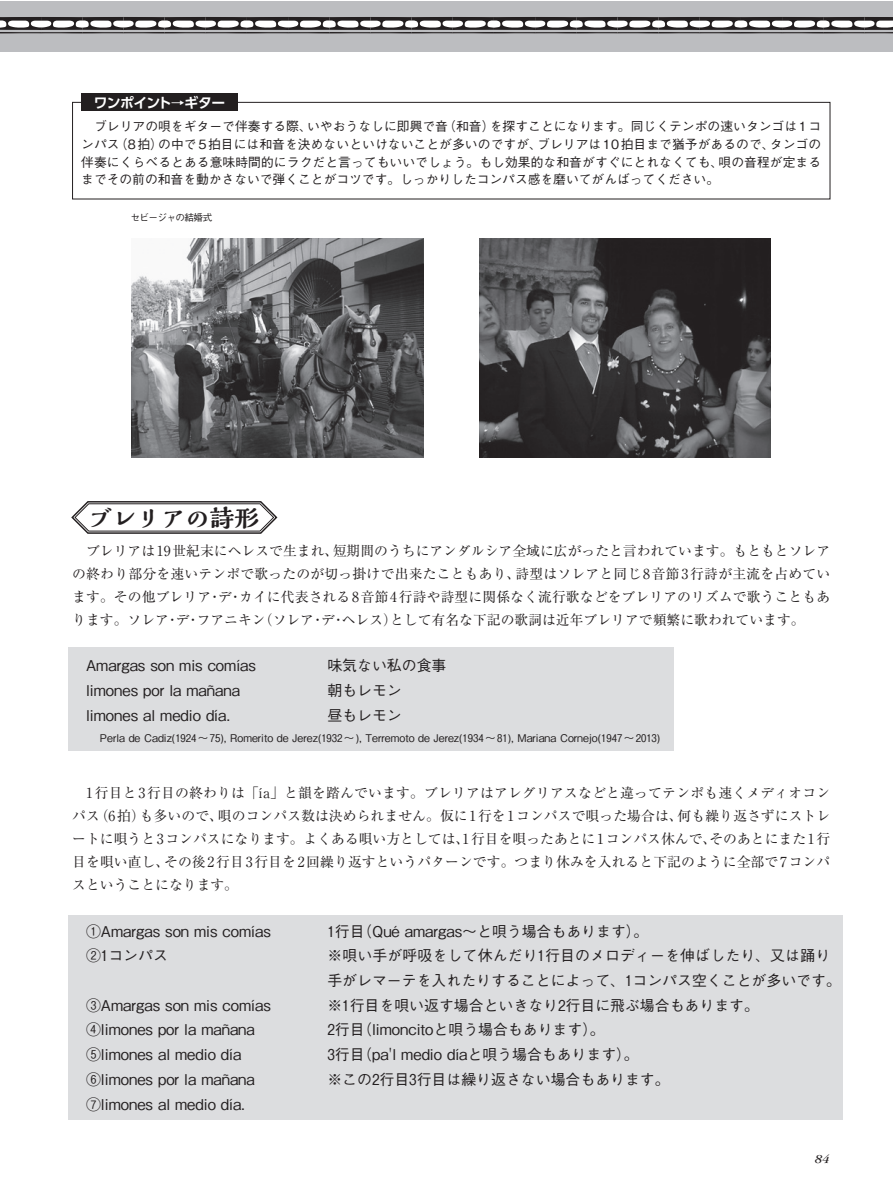
<style>
.page{position:relative;width:893px;height:1191px;background:#fff}
.page>*{position:absolute;margin:0;border:0;box-sizing:border-box;transform-origin:0 0}
.t1{font:24.45px "Kaimin So Std Heavy 90 pv RKSJ H";color:#231f20}
.t2{font:14.85px/24.8px "Gothic BBB Pr 6 Medium 90 pv RKSJ H";color:#231f20}
.t3{font:13.8px/23px "Ryumin Pr 6 Regular 90 pv RKSJ H";color:#231f20;text-align:justify}
.t4{font:13.8px "UD Shin Go Pr 6 De Bold 90 pv RKSJ H";letter-spacing:-.045em;color:#fff}
.t5{font:12.75px/17.9px "Gothic BBB Pr 6 Medium 90 pv RKSJ H";color:#231f20;text-align:justify}
.t6{font:italic 12.75px "Garamond";color:#231f20}
.t7{font:10.65px "Gothic BBB Pr 6 Medium 90 pv RKSJ H";color:#231f20}
.t8{font:9.6px "Gothic BBB Pr 6 Medium 90 pv RKSJ H";letter-spacing:-.055em;color:#231f20}
</style>
<div class="page">
<div style="left:0;top:1px;width:892px;height:50px;background:#bcbdc0"></div>
<svg style="left:0;top:17px;width:892px;height:17px;background:#858485"></svg>
<div style="left:68px;top:648px;width:606px;height:103px;background:#dcdddf"></div>
<div style="left:68px;top:915px;width:775px;height:205px;background:#dcdddf"></div>
<div style="left:72px;top:102px;width:758px;height:97px;border:1px solid #231f20"></div>
<div style="left:81px;top:94px;width:157px;height:17px;background:#231f20"></div>
<svg style="left:71px;top:501px;width:207px;height:33px"></svg>
<img style="left:132px;top:238px;width:291px;height:219px">
<img style="left:479px;top:238px;width:292px;height:219px">
<p class="t4" style="left:94px;top:91px;width:133px">ワンポイント→ギター</p>
<p class="t5" style="left:81px;top:116px;width:741px">　ブレリアの唄をギターで伴奏する際、いやおうなしに即興で音（和音）を探すことになります。同じくテンポの速いタンゴは1コンパス（8拍）の中で5拍目には和音を決めないといけないことが多いのですが、ブレリアは10拍目まで猶予があるので、タンゴの伴奏にくらべるとある意味時間的にラクだと言ってもいいでしょう。もし効果的な和音がすぐにとれなくても、唄の音程が定まるまでその前の和音を動かさないで弾くことがコツです。しっかりしたコンパス感を磨いてがんばってください。</p>
<p class="t8" style="left:130px;top:210px;width:83px">セビージャの結婚式</p>
<h1 class="t1" style="left:88px;top:501px;width:173px">ブレリアの詩形</h1>
<p class="t3" style="left:72px;top:538px;width:759px">　ブレリアは 19世紀末にヘレスで生まれ、短期間のうちにアンダルシア全域に広がったと言われています。もともとソレアの終わり部分を速いテンポで歌ったのが切っ掛けで出来たこともあり、詩型はソレアと同じ 8音節 3行詩が主流を占めています。その他ブレリア・デ・カイに代表される 8音節 4行詩や詩型に関係なく流行歌などをブレリアのリズムで歌うこともあります。ソレア・デ・フアニキン（ソレア・デ・ヘレス）として有名な下記の歌詞は近年ブレリアで頻繁に歌われています。</p>
<p class="t2" style="left:86px;top:652px;width:171px">Amargas son mis comías</p>
<p class="t2" style="left:327px;top:652px;width:121px">味気ない私の食事</p>
<p class="t2" style="left:86px;top:677px;width:155px">limones por la mañana</p>
<p class="t2" style="left:327px;top:677px;width:76px">朝もレモン</p>
<p class="t2" style="left:86px;top:702px;width:146px">limones al medio día.</p>
<p class="t2" style="left:327px;top:702px;width:76px">昼もレモン</p>
<p class="t7" style="left:100px;top:729px;width:562px">Perla de Cadiz(1924～75), Romerito de Jerez(1932～), Terremoto de Jerez(1934～81), Mariana Cornejo(1947～2013)</p>
<p class="t3" style="left:72px;top:780px;width:759px">　1行目と 3行目の終わりは「ía」と韻を踏んでいます。ブレリアはアレグリアスなどと違ってテンポも速くメディオコンパス（6拍）も多いので、唄のコンパス数は決められません。仮に 1行を 1コンパスで唄った場合は、何も繰り返さずにストレートに唄うと 3コンパスになります。よくある唄い方としては、1行目を唄ったあとに 1コンパス休んで、そのあとにまた 1行目を唄い直し、その後 2行目 3行目を 2回繰り返すというパターンです。つまり休みを入れると下記のように全部で 7コンパスということになります。</p>
<p class="t2" style="left:86px;top:917px;width:186px">①Amargas son mis comías</p>
<p class="t2" style="left:327px;top:917px;width:322px">1行目（Qué amargas～と唄う場合もあります）。</p>
<p class="t2" style="left:86px;top:942px;width:83px">②1コンパス</p>
<p class="t2" style="left:327px;top:942px;width:515px">※唄い手が呼吸をして休んだり1行目のメロディーを伸ばしたり、又は踊り手がレマーテを入れたりすることによって、1コンパス空くことが多いです。</p>
<p class="t2" style="left:86px;top:991px;width:186px">③Amargas son mis comías</p>
<p class="t2" style="left:327px;top:991px;width:433px">※1行目を唄い返す場合といきなり2行目に飛ぶ場合もあります。</p>
<p class="t2" style="left:86px;top:1016px;width:170px">④limones por la mañana</p>
<p class="t2" style="left:327px;top:1016px;width:279px">2行目（limoncitoと唄う場合もあります）。</p>
<p class="t2" style="left:86px;top:1041px;width:157px">⑤limones al medio día</p>
<p class="t2" style="left:327px;top:1041px;width:313px">3行目（pa'l medio díaと唄う場合もあります）。</p>
<p class="t2" style="left:86px;top:1066px;width:170px">⑥limones por la mañana</p>
<p class="t2" style="left:327px;top:1066px;width:344px">※この2行目3行目は繰り返さない場合もあります。</p>
<p class="t2" style="left:86px;top:1090px;width:161px">⑦limones al medio día.</p>
<p class="t6" style="left:815px;top:1152px;width:16px">84</p>
</div>
